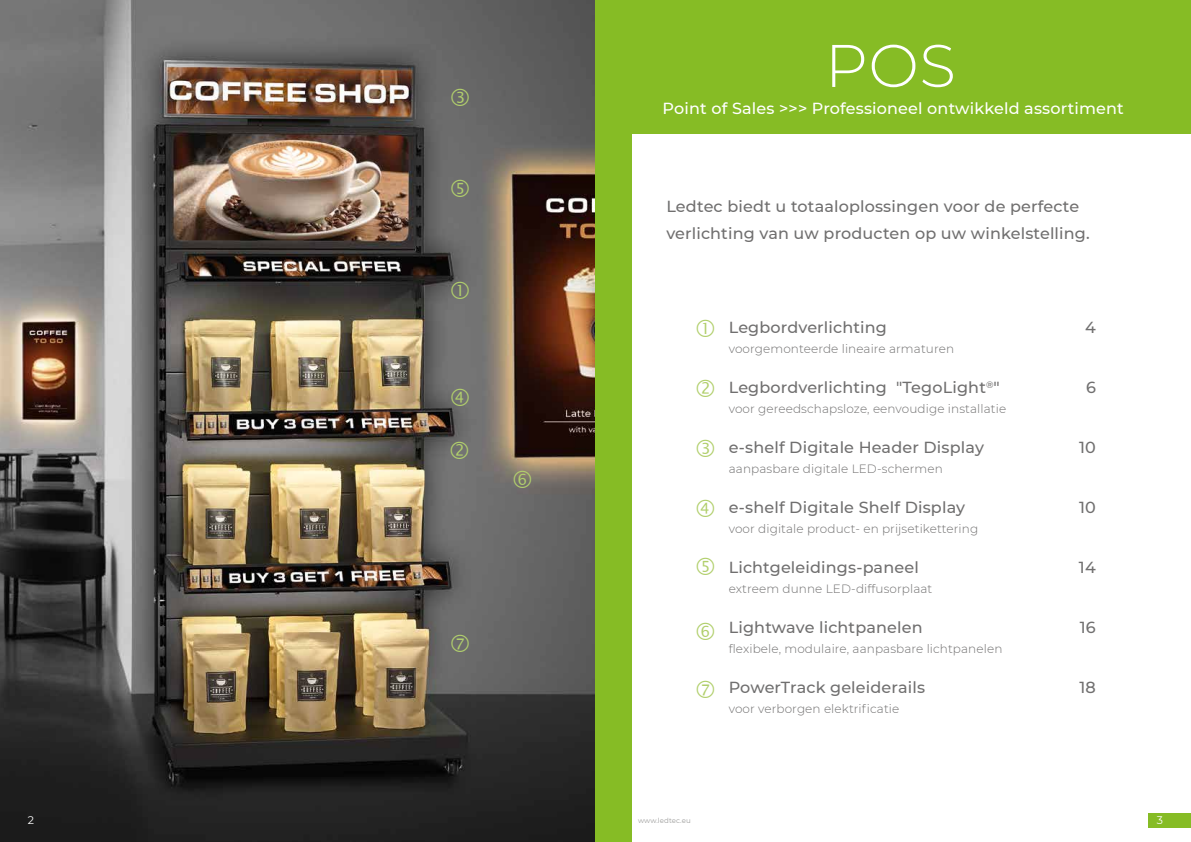
<style>
.page{position:relative;width:1191px;height:842px;background:#fff}
.page>*{position:absolute;margin:0;border:0;box-sizing:border-box;transform-origin:0 0}
.t1{font:300 60px "Montserrat";color:#fff}
.t2{font:500 16px/27px "Montserrat";letter-spacing:.01em;color:#706f6f}
.t3{font:500 16px "Montserrat";letter-spacing:.01em;color:#fff}
.t4{font:300 12px "Montserrat";letter-spacing:.01em;color:#706f6f}
.t5{font:11px "Montserrat";color:#fff}
.t6{font:7px "Montserrat";letter-spacing:.01em;color:#9d9d9c}
</style>
<div class="page">
<div style="left:1148px;top:814px;width:43px;height:14px;background:#86bc25"></div>
<img style="left:0;top:0;width:595px;height:842px">
<div style="left:595px;top:0;width:596px;height:133px;background:#86bc25"></div>
<div style="left:595px;top:0;width:37px;height:842px;background:#86bc25"></div>
<svg style="left:451px;top:282px;width:18px;height:17px"></svg>
<svg style="left:451px;top:441px;width:17px;height:18px"></svg>
<svg style="left:451px;top:389px;width:18px;height:17px"></svg>
<svg style="left:451px;top:88px;width:18px;height:18px"></svg>
<svg style="left:451px;top:180px;width:18px;height:17px"></svg>
<svg style="left:451px;top:634px;width:18px;height:18px"></svg>
<svg style="left:514px;top:471px;width:17px;height:17px"></svg>
<p class="t5" style="left:28px;top:813px;width:8px">2</p>
<h1 class="t1" style="left:825px;top:25px;width:132px">POS</h1>
<p class="t3" style="left:662px;top:98px;width:463px">Point of Sales &gt;&gt;&gt; Professioneel ontwikkeld assortiment</p>
<p class="t2" style="left:666px;top:193px;width:425px">Ledtec biedt u totaaloplossingen voor de perfecte verlichting van uw producten op uw winkelstelling.</p>
<p class="t2" style="left:729px;top:313px;width:160px">Legbordverlichting</p>
<p class="t2" style="left:1085px;top:313px;width:12px">4</p>
<p class="t4" style="left:729px;top:340px;width:227px">voorgemonteerde lineaire armaturen</p>
<p class="t2" style="left:729px;top:373px;width:272px">Legbordverlichting "TegoLight<sup>®</sup>"</p>
<p class="t2" style="left:1086px;top:373px;width:11px">6</p>
<p class="t4" style="left:729px;top:400px;width:279px">voor gereedschapsloze, eenvoudige installatie</p>
<p class="t2" style="left:729px;top:433px;width:257px">e-shelf Digitale Header Display</p>
<p class="t2" style="left:1079px;top:433px;width:18px">10</p>
<p class="t4" style="left:729px;top:460px;width:215px">aanpasbare digitale LED-schermen</p>
<p class="t2" style="left:729px;top:493px;width:238px">e-shelf Digitale Shelf Display</p>
<p class="t2" style="left:1079px;top:493px;width:18px">10</p>
<p class="t4" style="left:729px;top:520px;width:251px">voor digitale product- en prijsetikettering</p>
<p class="t2" style="left:729px;top:553px;width:192px">Lichtgeleidings-paneel</p>
<p class="t2" style="left:1079px;top:553px;width:18px">14</p>
<p class="t4" style="left:729px;top:580px;width:205px">extreem dunne LED-diffusorplaat</p>
<p class="t2" style="left:729px;top:613px;width:195px">Lightwave lichtpanelen</p>
<p class="t2" style="left:1079px;top:613px;width:17px">16</p>
<p class="t4" style="left:729px;top:640px;width:275px">flexibele, modulaire, aanpasbare lichtpanelen</p>
<p class="t2" style="left:729px;top:673px;width:198px">PowerTrack geleiderails</p>
<p class="t2" style="left:1079px;top:673px;width:18px">18</p>
<p class="t4" style="left:729px;top:700px;width:172px">voor verborgen elektrificatie</p>
<p class="t6" style="left:638px;top:816px;width:54px">www.ledtec.eu</p>
<p class="t5" style="left:1157px;top:813px;width:8px">3</p>
</div>
